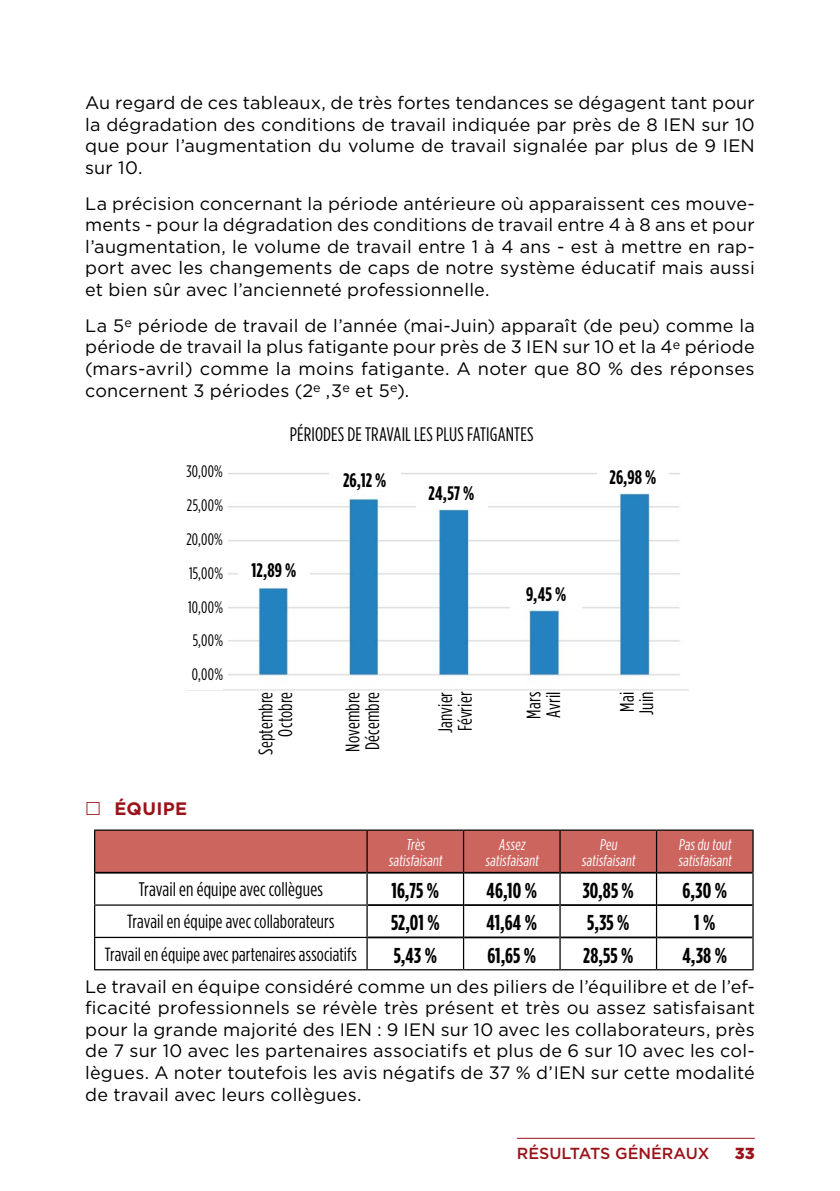
<style>
.page{position:relative;width:840px;height:1191px;background:#fff}
.page>*{position:absolute;margin:0;border:0;box-sizing:border-box;transform-origin:0 0}
.t1{font:700 21.6px "Gotham Condensed";letter-spacing:.005em;color:#000}
.t2{font:19.6px/19.6px "Gotham Condensed";letter-spacing:.005em;color:#000}
.t3{font:700 19.6px "Gotham Condensed";letter-spacing:.005em;color:#000}
.t4{font:19px "Gotham Condensed";letter-spacing:.005em;color:#000}
.t5{font:18px/21.6px "Gotham";letter-spacing:.015em;color:#000;text-align:justify}
.t6{font:700 18px "Gotham";color:#9a131a}
.t7{font:16.6px/33.8px "Gotham Condensed";letter-spacing:.015em;color:#000;text-align:center}
.t8{font:500 16px "Gotham";color:#9a131a}
.t9{font:900 16px "Gotham";color:#9a131a}
.t10{font:15.6px/15.2px "Gotham Condensed";color:#fff;text-align:center}
</style>
<div class="page">
<hr style="left:516px;top:1137px;width:238px;height:1px;background:#9a131a">
<div style="left:95px;top:830px;width:657px;height:42px;background:#cd655f"></div>
<hr style="left:95px;top:872px;width:271px;height:1px;background:#000">
<hr style="left:367px;top:872px;width:95px;height:1px;background:#000">
<hr style="left:464px;top:872px;width:95px;height:1px;background:#000">
<hr style="left:560px;top:872px;width:95px;height:1px;background:#000">
<hr style="left:656px;top:872px;width:96px;height:1px;background:#000">
<hr style="left:367px;top:904px;width:95px;height:2px;background:#000">
<hr style="left:464px;top:904px;width:95px;height:2px;background:#000">
<hr style="left:560px;top:904px;width:95px;height:2px;background:#000">
<hr style="left:656px;top:904px;width:96px;height:2px;background:#000">
<hr style="left:367px;top:936px;width:95px;height:2px;background:#000">
<hr style="left:464px;top:936px;width:95px;height:2px;background:#000">
<hr style="left:560px;top:936px;width:95px;height:2px;background:#000">
<hr style="left:656px;top:936px;width:96px;height:2px;background:#000">
<hr style="left:94px;top:829px;width:273px;height:1px;background:#000">
<hr style="left:94px;top:830px;width:1px;height:42px;background:#000">
<hr style="left:367px;top:829px;width:96px;height:1px;background:#000">
<hr style="left:366px;top:830px;width:1px;height:42px;background:#000">
<hr style="left:463px;top:829px;width:96px;height:1px;background:#000">
<hr style="left:462px;top:830px;width:2px;height:42px;background:#000">
<hr style="left:559px;top:829px;width:97px;height:1px;background:#000">
<hr style="left:559px;top:830px;width:1px;height:42px;background:#000">
<hr style="left:656px;top:829px;width:97px;height:1px;background:#000">
<hr style="left:655px;top:830px;width:1px;height:42px;background:#000">
<hr style="left:752px;top:830px;width:1px;height:42px;background:#000">
<hr style="left:94px;top:872px;width:1px;height:32px;background:#000">
<hr style="left:366px;top:872px;width:1px;height:32px;background:#000">
<hr style="left:462px;top:872px;width:2px;height:33px;background:#000">
<hr style="left:559px;top:872px;width:1px;height:33px;background:#000">
<hr style="left:655px;top:872px;width:1px;height:33px;background:#000">
<hr style="left:752px;top:872px;width:1px;height:33px;background:#000">
<hr style="left:94px;top:904px;width:273px;height:1px;background:#000">
<hr style="left:94px;top:905px;width:1px;height:31px;background:#000">
<hr style="left:366px;top:905px;width:1px;height:31px;background:#000">
<hr style="left:462px;top:905px;width:2px;height:32px;background:#000">
<hr style="left:559px;top:905px;width:1px;height:32px;background:#000">
<hr style="left:655px;top:905px;width:1px;height:32px;background:#000">
<hr style="left:752px;top:905px;width:1px;height:32px;background:#000">
<hr style="left:94px;top:936px;width:273px;height:2px;background:#000">
<hr style="left:94px;top:938px;width:1px;height:31px;background:#000">
<hr style="left:366px;top:938px;width:1px;height:31px;background:#000">
<hr style="left:462px;top:937px;width:2px;height:32px;background:#000">
<hr style="left:559px;top:937px;width:1px;height:32px;background:#000">
<hr style="left:655px;top:937px;width:1px;height:32px;background:#000">
<hr style="left:752px;top:937px;width:1px;height:32px;background:#000">
<hr style="left:94px;top:969px;width:273px;height:1px;background:#000">
<hr style="left:367px;top:969px;width:96px;height:1px;background:#000">
<hr style="left:463px;top:969px;width:96px;height:1px;background:#000">
<hr style="left:559px;top:969px;width:97px;height:1px;background:#000">
<hr style="left:656px;top:969px;width:97px;height:1px;background:#000">
<img style="left:186px;top:473px;width:502px;height:218px">
<div style="left:238px;top:555px;width:71px;height:30px;background:#fff"></div>
<div style="left:329px;top:465px;width:71px;height:30px;background:#fff"></div>
<div style="left:415px;top:478px;width:72px;height:29px;background:#fff"></div>
<div style="left:510px;top:579px;width:71px;height:30px;background:#fff"></div>
<div style="left:597px;top:462px;width:71px;height:30px;background:#fff"></div>
<div style="left:152px;top:456px;width:71px;height:234px;background:#fff"></div>
<p class="t5" style="left:85px;top:91px;width:670px">Au regard de ces tableaux, de très fortes tendances se dégagent tant pour la dégradation des conditions de travail indiquée par près de 8 IEN</p>
<p class="t5" style="left:85px;top:113px;width:670px;text-align:left;text-indent:616px">sur 10 que pour l’augmentation du volume de travail signalée par plus de 9 IEN sur 10.</p>
<p class="t5" style="left:85px;top:192px;width:670px">La précision concernant la période antérieure où apparaissent ces mouve&shy;ments - pour la dégradation des conditions de travail entre 4 à 8 ans et pour l’augmentation, le volume de travail entre 1 à 4 ans - est à mettre en rap&shy;port avec les changements de caps de notre système éducatif mais aussi et bien sûr avec l’ancienneté professionnelle.</p>
<p class="t5" style="left:85px;top:314px;width:671px">La 5<sup>e</sup> période de travail de l’année (mai-Juin) apparaît (de peu) comme la période de travail la plus fatigante pour près de 3 IEN</p>
<p class="t5" style="left:85px;top:336px;width:670px;text-indent:477px">sur 10 et la 4<sup>e</sup> période (mars-avril) comme la moins fatigante. A noter que 80 % des réponses concernent 3 périodes (2<sup>e</sup> ,3<sup>e</sup> et 5<sup>e</sup>).</p>
<p class="t7" style="left:186px;top:454px;width:38px">30,00%<br>25,00%<br>20,00%<br>15,00%<br>10,00%<br>5,00%<br>0,00%</p>
<p class="t6" style="left:114px;top:798px;width:25px">équip</p>
<p class="t6" style="left:175px;top:798px;width:14px">e</p>
<p class="t2" style="left:290px;top:424px;width:245px">PÉRIODES DE TRAVAIL LES PLUS FATIGANTES</p>
<p class="t3" style="left:251px;top:559px;width:46px">12,89 %</p>
<p class="t3" style="left:343px;top:469px;width:45px">26,12 %</p>
<p class="t3" style="left:428px;top:481px;width:47px">24,57 %</p>
<p class="t3" style="left:526px;top:583px;width:42px">9,45 %</p>
<p class="t3" style="left:609px;top:466px;width:48px">26,98 %</p>
<p class="t2" style="left:255px;top:754px;width:64px;text-align:right;rotate:-90deg">Septembre<br>Octobre</p>
<p class="t2" style="left:342px;top:751px;width:61px;rotate:-90deg">Novembre<br>Décembre</p>
<p class="t2" style="left:435px;top:732px;width:42px;rotate:-90deg">Janvier<br>Février</p>
<p class="t2" style="left:523px;top:718px;width:28px;rotate:-90deg">Mars<br>Avril</p>
<p class="t2" style="left:616px;top:715px;width:25px;rotate:-90deg">Mai<br>Juin</p>
<p class="t10" style="left:388px;top:837px;width:57px">Très satisfaisant</p>
<p class="t10" style="left:485px;top:837px;width:57px">Assez satisfaisant</p>
<p class="t10" style="left:581px;top:837px;width:57px">Peu satisfaisant</p>
<p class="t10" style="left:677px;top:837px;width:57px;text-align:left">Pas du tout satisfaisant</p>
<p class="t2" style="left:139px;top:879px;width:185px">Travail en équipe avec collègues</p>
<p class="t1" style="left:391px;top:878px;width:49px">16,75 %</p>
<p class="t1" style="left:486px;top:878px;width:52px">46,10 %</p>
<p class="t1" style="left:582px;top:878px;width:53px">30,85 %</p>
<p class="t1" style="left:682px;top:878px;width:46px">6,30 %</p>
<p class="t4" style="left:127px;top:911px;width:208px">Travail en équipe avec collaborateurs</p>
<p class="t1" style="left:391px;top:910px;width:50px">52,01 %</p>
<p class="t1" style="left:486px;top:910px;width:52px">41,64 %</p>
<p class="t1" style="left:587px;top:910px;width:44px">5,35 %</p>
<p class="t1" style="left:693px;top:910px;width:23px">1 %</p>
<p class="t4" style="left:105px;top:943px;width:253px">Travail en équipe avec partenaires associatifs</p>
<p class="t1" style="left:393px;top:943px;width:45px">5,43 %</p>
<p class="t1" style="left:487px;top:943px;width:50px">61,65 %</p>
<p class="t1" style="left:583px;top:943px;width:52px">28,55 %</p>
<p class="t1" style="left:682px;top:943px;width:46px">4,38 %</p>
<p class="t5" style="left:85px;top:975px;width:671px">Le travail en équipe considéré comme un des piliers de l’équilibre et de l’ef&shy;ficacité professionnels se révèle très présent et très ou assez satisfaisant pour la grande majorité des IEN</p>
<p class="t5" style="left:85px;top:1018px;width:670px;text-indent:355px">sur 10 avec les collaborateurs, près de 7 sur 10 avec les partenaires associatifs et plus de 6 sur 10 avec les col&shy;lègues. A noter toutefois les avis négatifs de 37 % d’IEN</p>
<p class="t5" style="left:377px;top:1018px;width:37px">: 9 IEN</p>
<p class="t5" style="left:590px;top:1061px;width:165px">sur cette modalité</p>
<p class="t5" style="left:85px;top:1083px;width:278px">de travail avec leurs collègues.</p>
<p class="t8" style="left:516px;top:1144px;width:194px">RÉSULTATS GÉNÉRAUX</p>
<p class="t9" style="left:734px;top:1144px;width:21px">33</p>
</div>
